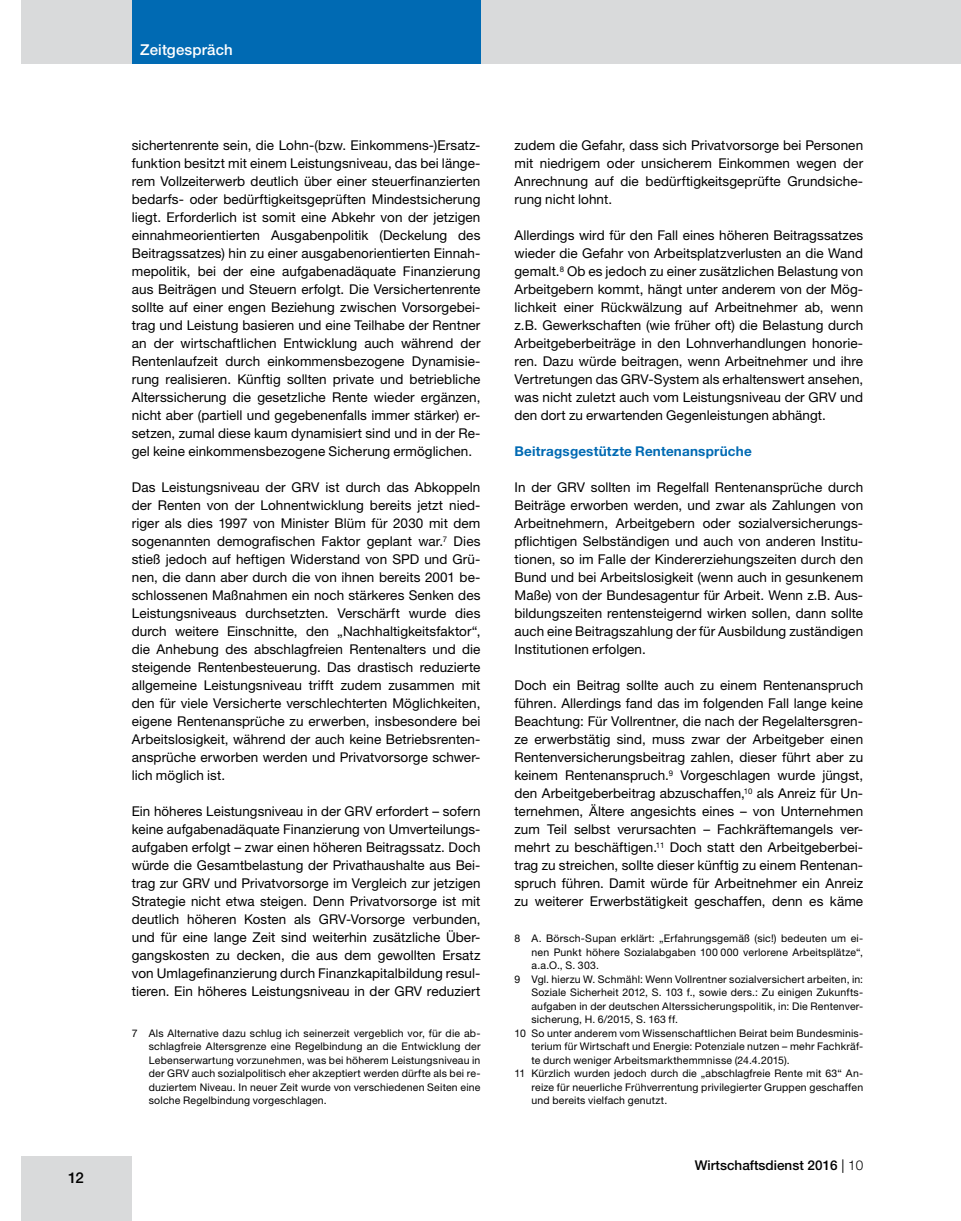
<style>
.page{position:relative;width:961px;height:1221px;background:#fff}
.page>*{position:absolute;margin:0;border:0;box-sizing:border-box;transform-origin:0 0}
.t1{font:500 15px "Helvetica Neue";letter-spacing:.01em;color:#fff}
.t2{font:500 15px "Helvetica Neue";color:#000}
.t3{font:13.5px/18px "Helvetica Neue";letter-spacing:.005em;color:#000;text-align:justify}
.t4{font:700 13.5px "Helvetica Neue";letter-spacing:.015em;color:#006ab3}
.t5{font:500 13.5px "Helvetica Neue";color:#000}
.t6{font:10.5px/13.5px "Helvetica Neue";letter-spacing:.02em;color:#000;text-align:justify}
.s1{font-weight:400}
.s2{font-weight:300}
</style>
<div class="page">
<div style="left:21px;top:0;width:919px;height:64px;background:#d9dadb"></div>
<div style="left:940px;top:0;width:21px;height:64px;background:#d9dadb"></div>
<div style="left:132px;top:0;width:348px;height:64px;background:#006ab3"></div>
<div style="left:21px;top:1156px;width:111px;height:64px;background:#d9dadb"></div>
<p class="t2" style="left:68px;top:1168px;width:17px">12</p>
<p class="t1" style="left:140px;top:41px;width:94px">Zeitgespräch</p>
<p class="t3" style="left:132px;top:136px;width:350px">sichertenrente sein, die Lohn-(bzw. Einkommens-)Ersatz&shy;funktion besitzt mit einem Leistungsniveau, das bei länge&shy;rem Vollzeiterwerb deutlich über einer steuerfinanzierten bedarfs- oder bedürftigkeitsgeprüften Mindestsicherung liegt. Erforderlich ist somit eine Abkehr von der jetzigen einnahmeorientierten Ausgabenpolitik (Deckelung des Beitragssatzes) hin zu einer ausgabenorientierten Einnah&shy;mepolitik, bei der eine aufgabenadäquate Finanzierung aus Beiträgen und Steuern erfolgt. Die Versichertenrente sollte auf einer engen Beziehung zwischen Vorsorgebei&shy;trag und Leistung basieren und eine Teilhabe der Rentner an der wirtschaftlichen Entwicklung auch während der Rentenlaufzeit durch einkommensbezogene Dynamisie&shy;rung realisieren. Künftig sollten private und betriebliche Alterssicherung die gesetzliche Rente wieder ergänzen, nicht aber (partiell und gegebenenfalls immer stärker) er&shy;setzen, zumal diese kaum dynamisiert sind und in der Re&shy;gel keine einkommensbezogene Sicherung ermöglichen.</p>
<p class="t3" style="left:132px;top:478px;width:350px">Das Leistungsniveau der GRV ist durch das Abkoppeln der Renten von der Lohnentwicklung bereits jetzt nied&shy;riger als dies 1997 von Minister Blüm für 2030 mit dem sogenannten demografischen Faktor geplant war.<sup>7</sup> Dies stieß jedoch auf heftigen Widerstand von SPD und Grü&shy;nen, die dann aber durch die von ihnen bereits 2001 be&shy;schlossenen Maßnahmen ein noch stärkeres Senken des Leistungsniveaus durchsetzten. Verschärft wurde dies durch weitere Einschnitte, den „Nachhaltigkeitsfaktor“, die Anhebung des abschlagfreien Rentenalters und die steigende Rentenbesteuerung. Das drastisch reduzierte allgemeine Leistungsniveau trifft zudem zusammen mit den für viele Versicherte verschlechterten Möglichkeiten, eigene Rentenansprüche zu erwerben, insbesondere bei Arbeitslosigkeit, während der auch keine Betriebsrenten&shy;ansprüche erworben werden und Privatvorsorge schwer&shy;lich möglich ist.</p>
<p class="t3" style="left:132px;top:802px;width:350px">Ein höheres Leistungsniveau in der GRV erfordert – sofern keine aufgabenadäquate Finanzierung von Umverteilungs&shy;aufgaben erfolgt – zwar einen höheren Beitragssatz. Doch würde die Gesamtbelastung der Privathaushalte aus Bei&shy;trag zur GRV und Privatvorsorge im Vergleich zur jetzigen Strategie nicht etwa steigen. Denn Privatvorsorge ist mit deutlich höheren Kosten als GRV-Vorsorge verbunden, und für eine lange Zeit sind weiterhin zusätzliche Über&shy;gangskosten zu decken, die aus dem gewollten Ersatz von Umlagefinanzierung durch Finanzkapitalbildung resul&shy;tieren. Ein höheres Leistungsniveau in der GRV reduziert</p>
<p class="t6" style="left:149px;top:1026px;width:333px;text-indent:-17px">7 Als Alternative dazu schlug ich seinerzeit vergeblich vor, für die ab&shy;schlagfreie Altersgrenze eine Regelbindung an die Entwicklung der Lebenserwartung vorzunehmen, was bei höherem Leistungsniveau in der GRV auch sozialpolitisch eher akzeptiert werden dürfte als bei re&shy;duziertem Niveau. In neuer Zeit wurde von verschiedenen Seiten eine solche Regelbindung vorgeschlagen.</p>
<p class="t3" style="left:514px;top:136px;width:350px">zudem die Gefahr, dass sich Privatvorsorge bei Personen mit niedrigem oder unsicherem Einkommen wegen der Anrechnung auf die bedürftigkeitsgeprüfte Grundsiche&shy;rung nicht lohnt.</p>
<p class="t3" style="left:514px;top:226px;width:350px">Allerdings wird für den Fall eines höheren Beitragssatzes wieder die Gefahr von Arbeitsplatzverlusten an die Wand gemalt.<sup>8</sup> Ob es jedoch zu einer zusätzlichen Belastung von Arbeitgebern kommt, hängt unter anderem von der Mög&shy;lichkeit einer Rückwälzung auf Arbeitnehmer ab, wenn z.B. Gewerkschaften (wie früher oft) die Belastung durch Arbeitgeberbeiträge in den Lohnverhandlungen honorie&shy;ren. Dazu würde beitragen, wenn Arbeitnehmer und ihre Vertretungen das GRV-System als erhaltenswert ansehen, was nicht zuletzt auch vom Leistungsniveau der GRV und den dort zu erwartenden Gegenleistungen abhängt.</p>
<p class="t4" style="left:514px;top:443px;width:239px">Beitragsgestützte Rentenansprüche</p>
<p class="t3" style="left:514px;top:478px;width:350px">In der GRV sollten im Regelfall Rentenansprüche durch Beiträge erworben werden, und zwar als Zahlungen von Arbeitnehmern, Arbeitgebern oder sozialversicherungs&shy;pflichtigen Selbständigen und auch von anderen Institu&shy;tionen, so im Falle der Kindererziehungszeiten durch den Bund und bei Arbeitslosigkeit (wenn auch in gesunkenem Maße) von der Bundesagentur für Arbeit. Wenn z.B. Aus&shy;bildungszeiten rentensteigernd wirken sollen, dann sollte auch eine Beitragszahlung der für Ausbildung zuständigen Institutionen erfolgen.</p>
<p class="t3" style="left:514px;top:676px;width:350px">Doch ein Beitrag sollte auch zu einem Rentenanspruch führen. Allerdings fand das im folgenden Fall lange keine Beachtung: Für Vollrentner, die nach der Regelaltersgren&shy;ze erwerbstätig sind, muss zwar der Arbeitgeber einen Rentenversicherungsbeitrag zahlen, dieser führt aber zu keinem Rentenanspruch.<sup>9</sup> Vorgeschlagen wurde jüngst, den Arbeitgeberbeitrag abzuschaffen,<sup>10</sup> als Anreiz für Un&shy;ternehmen, Ältere angesichts eines – von Unternehmen zum Teil selbst verursachten – Fachkräftemangels ver&shy;mehrt zu beschäftigen.<sup>11</sup> Doch statt den Arbeitgeberbei&shy;trag zu streichen, sollte dieser künftig zu einem Rentenan&shy;spruch führen. Damit würde für Arbeitnehmer ein Anreiz zu weiterer Erwerbstätigkeit geschaffen, denn es käme</p>
<p class="t6" style="left:514px;top:931px;width:350px">8 A. Börsch-Supan erklärt: „Erfahrungsgemäß (sic!) bedeuten um ei-</p>
<p class="t6" style="left:531px;top:945px;width:333px">nen Punkt höhere Sozialabgaben 100 000 verlorene Arbeitsplätze“,</p>
<p class="t6" style="left:531px;top:958px;width:69px">a.a.O., S. 303.</p>
<p class="t6" style="left:514px;top:972px;width:350px">9 Vgl. hierzu W. Schmähl: Wenn Vollrentner sozialversichert arbeiten, in:</p>
<p class="t6" style="left:531px;top:985px;width:333px">Soziale Sicherheit 2012, S. 103 f., sowie ders.: Zu einigen Zukunfts-</p>
<p class="t6" style="left:531px;top:999px;width:333px">aufgaben in der deutschen Alterssicherungspolitik, in: Die Rentenver-</p>
<p class="t6" style="left:531px;top:1012px;width:148px">sicherung, H. 6/2015, S. 163 ff.</p>
<p class="t6" style="left:514px;top:1026px;width:350px">10 So unter anderem vom Wissenschaftlichen Beirat beim Bundesminis-</p>
<p class="t6" style="left:531px;top:1039px;width:333px">terium für Wirtschaft und Energie: Potenziale nutzen – mehr Fachkräf-</p>
<p class="t6" style="left:531px;top:1053px;width:260px">te durch weniger Arbeitsmarkthemmnisse (24.4.2015).</p>
<p class="t6" style="left:514px;top:1066px;width:350px">11 Kürzlich wurden jedoch durch die „abschlagfreie Rente mit 63“ An-</p>
<p class="t6" style="left:531px;top:1080px;width:333px">reize für neuerliche Frühverrentung privilegierter Gruppen geschaffen</p>
<p class="t6" style="left:531px;top:1093px;width:137px">und bereits vielfach genutzt.</p>
<p class="t5" style="left:695px;top:1156px;width:170px">Wirtschaftsdienst 2016 <span class="s1">|</span> <span class="s2">10</span></p>
</div>
